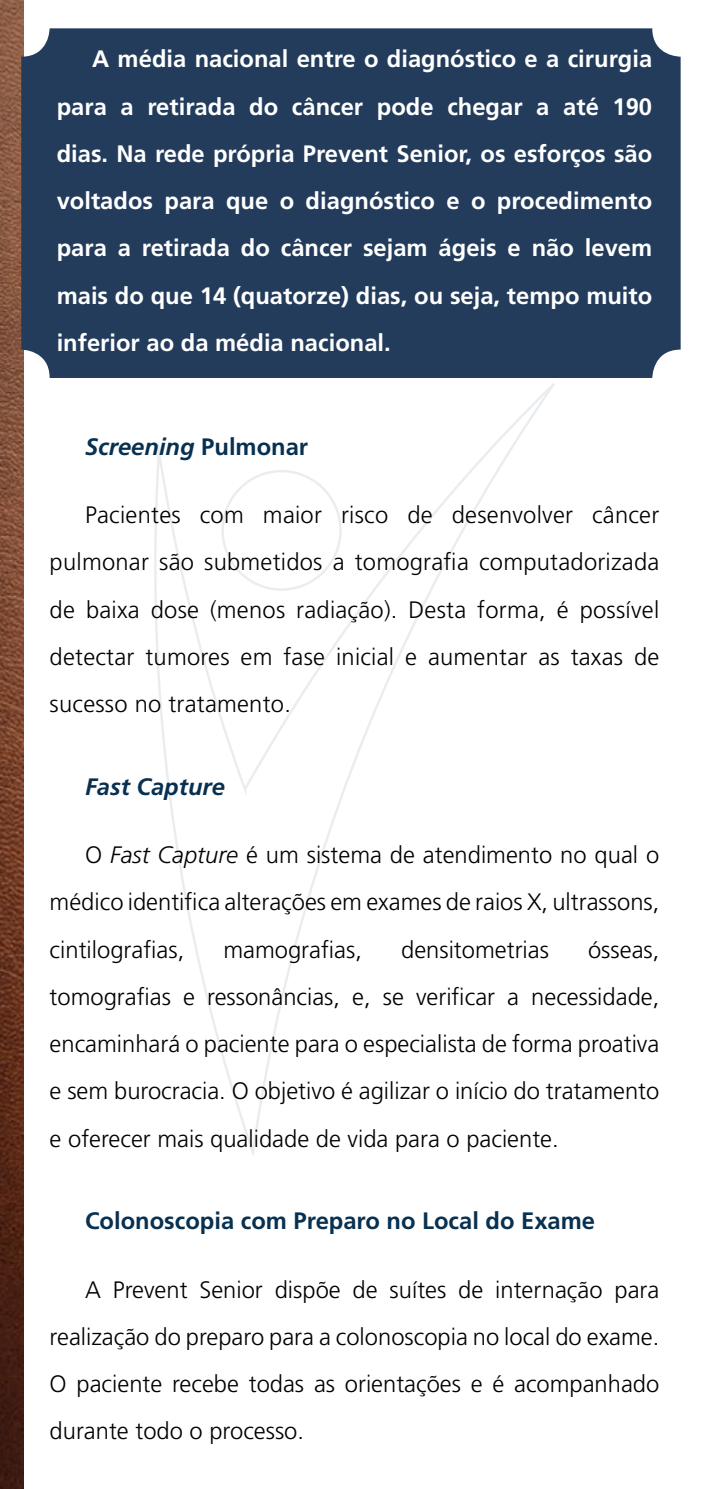
<style>
.page{position:relative;width:709px;height:1489px;background:#fff}
.page>*{position:absolute;margin:0;border:0;box-sizing:border-box;transform-origin:0 0}
.t1{font:300 23.75px/47.2px "Frutiger LT Std";color:#000;text-align:justify}
.t2{font:700 23.75px/47.2px "Frutiger LT Std";color:#fff;text-align:justify}
.t3{font:700 23.75px "Frutiger LT Std";color:#083050}
.t4{font:italic 700 23.75px "Frutiger LT Std";color:#083050}
.s1{font-style:normal}
.s2{font-style:italic}
</style>
<div class="page">
<img style="left:0;top:0;width:24px;height:1488px">
<svg style="left:154px;top:383px;width:401px;height:774px"></svg>
<div style="left:21px;top:28px;width:659px;height:350px;background:#233c5b;border-radius:28px"></div>
<p class="t2" style="left:57px;top:36px;width:597px;text-indent:35px">A média nacional entre o diagnóstico e a cirurgia para a retirada do câncer pode chegar a até 190 dias. Na rede própria Prevent Senior, os esforços são voltados para que o diagnóstico e o procedimento para a retirada do câncer sejam ágeis e não levem mais do que 14 (quatorze) dias, ou seja, tempo muito inferior ao da média nacional.</p>
<p class="t4" style="left:85px;top:432px;width:225px">Screening <span class="s1">Pulmonar</span></p>
<p class="t1" style="left:50px;top:491px;width:611px;text-indent:35px">Pacientes com maior risco de desenvolver câncer pulmonar são submetidos a tomografia computadorizada de baixa dose (menos radiação). Desta forma, é possível detectar tumores em fase inicial e aumentar as taxas de sucesso no tratamento.</p>
<p class="t4" style="left:85px;top:772px;width:141px">Fast Capture</p>
<p class="t1" style="left:50px;top:831px;width:611px;text-indent:35px">O <span class="s2">Fast Capture</span> é um sistema de atendimento no qual o médico identifica alterações em exames de raios X, ultrassons, cintilografias,</p>
<p class="t1" style="left:223px;top:926px;width:140px">mamografias,</p>
<p class="t1" style="left:401px;top:926px;width:149px">densitometrias</p>
<p class="t1" style="left:50px;top:926px;width:611px;text-indent:538px">ósseas, tomografias e ressonâncias, e, se verificar a necessidade, encaminhará o paciente para o especialista de forma proativa e sem burocracia. O objetivo é agilizar o início do tratamento e oferecer mais qualidade de vida para o paciente.</p>
<p class="t3" style="left:85px;top:1206px;width:511px">Colonoscopia com Preparo no Local do Exame</p>
<p class="t1" style="left:50px;top:1265px;width:611px;text-indent:35px">A Prevent Senior dispõe de suítes de internação para realização do preparo para a colonoscopia no local do exame.<br>O paciente recebe todas as orientações e é acompanhado durante todo o processo.</p>
</div>
